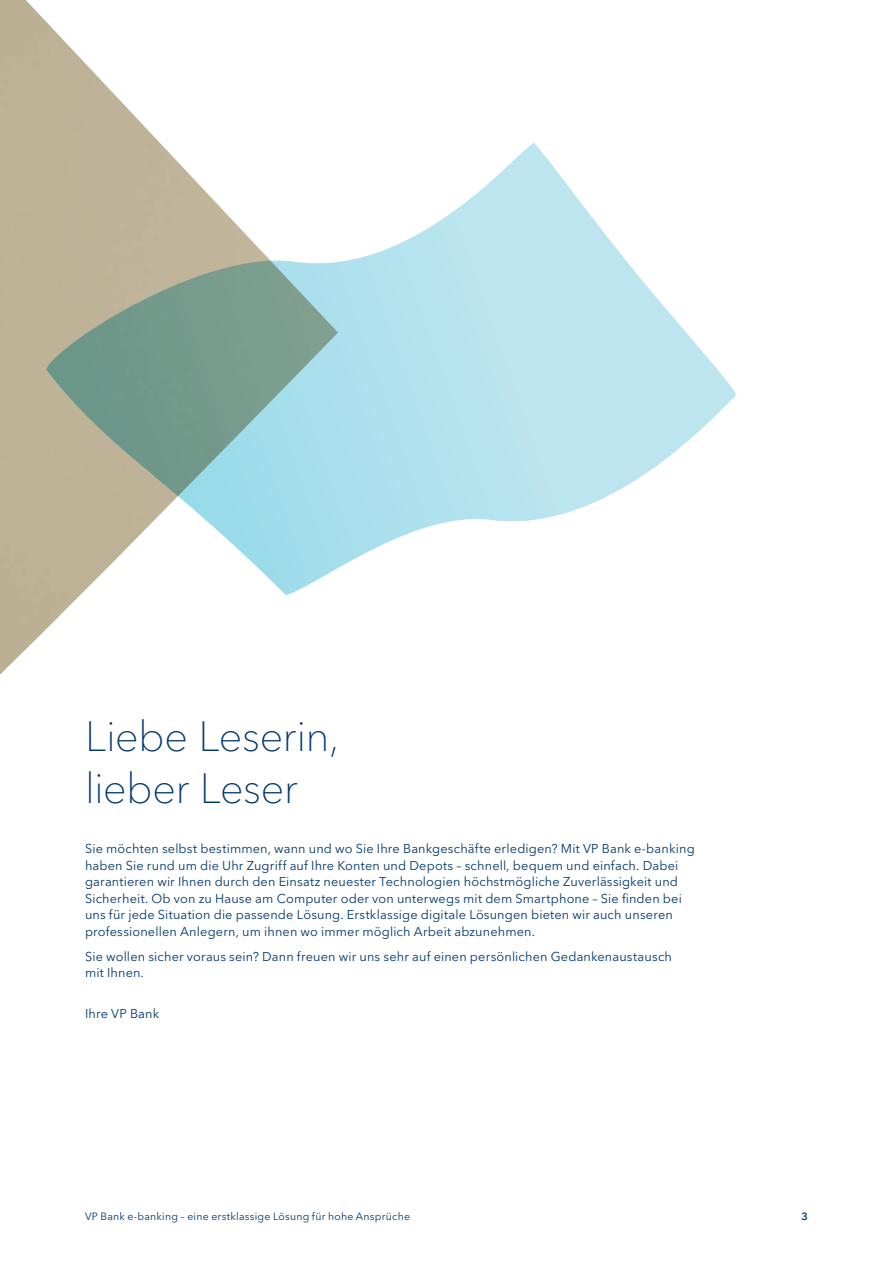
<style>
.page{position:relative;width:893px;height:1263px;background:#fff}
.page>*{position:absolute;margin:0;border:0;box-sizing:border-box;transform-origin:0 0}
.t1{font:100 42px/52.5px "VP Next";letter-spacing:-.015em;color:#00376b}
.t2{font:12.75px/16.5px "VP Next";letter-spacing:.01em;color:#00376b}
.t3{font:10.5px "VP Next";letter-spacing:.02em;color:#00376b}
.t4{font:600 10.5px "VP Next";color:#00376b}
</style>
<div class="page">
<img style="left:0;top:0;width:159px;height:675px">
<svg style="left:46px;top:142px;width:690px;height:453px"></svg>
<h1 class="t1" style="left:85px;top:710px;width:255px">Liebe Leserin, lieber Leser</h1>
<p class="t2" style="left:85px;top:840px;width:611px">Sie möchten selbst bestimmen, wann und wo Sie Ihre Bankgeschäfte erledigen? Mit VP Bank e-banking haben Sie rund um die Uhr Zugriff auf Ihre Konten und Depots – schnell, bequem und einfach. Dabei garantieren wir Ihnen durch den Einsatz neuester Technologien höchstmögliche Zuverlässigkeit und Sicherheit. Ob von zu Hause am Computer oder von unterwegs mit dem Smartphone – Sie finden bei uns für jede Situation die passende Lösung. Erstklassige digitale Lösungen bieten wir auch unseren professionellen Anlegern, um ihnen wo immer möglich Arbeit abzunehmen.</p>
<p class="t2" style="left:85px;top:948px;width:588px">Sie wollen sicher voraus sein? Dann freuen wir uns sehr auf einen persönlichen Gedankenaustausch mit Ihnen.</p>
<p class="t2" style="left:85px;top:1005px;width:76px">Ihre VP Bank</p>
<p class="t3" style="left:85px;top:1210px;width:326px">VP Bank e-banking – eine erstklassige Lösung für hohe Ansprüche</p>
<p class="t4" style="left:801px;top:1210px;width:8px">3</p>
</div>
